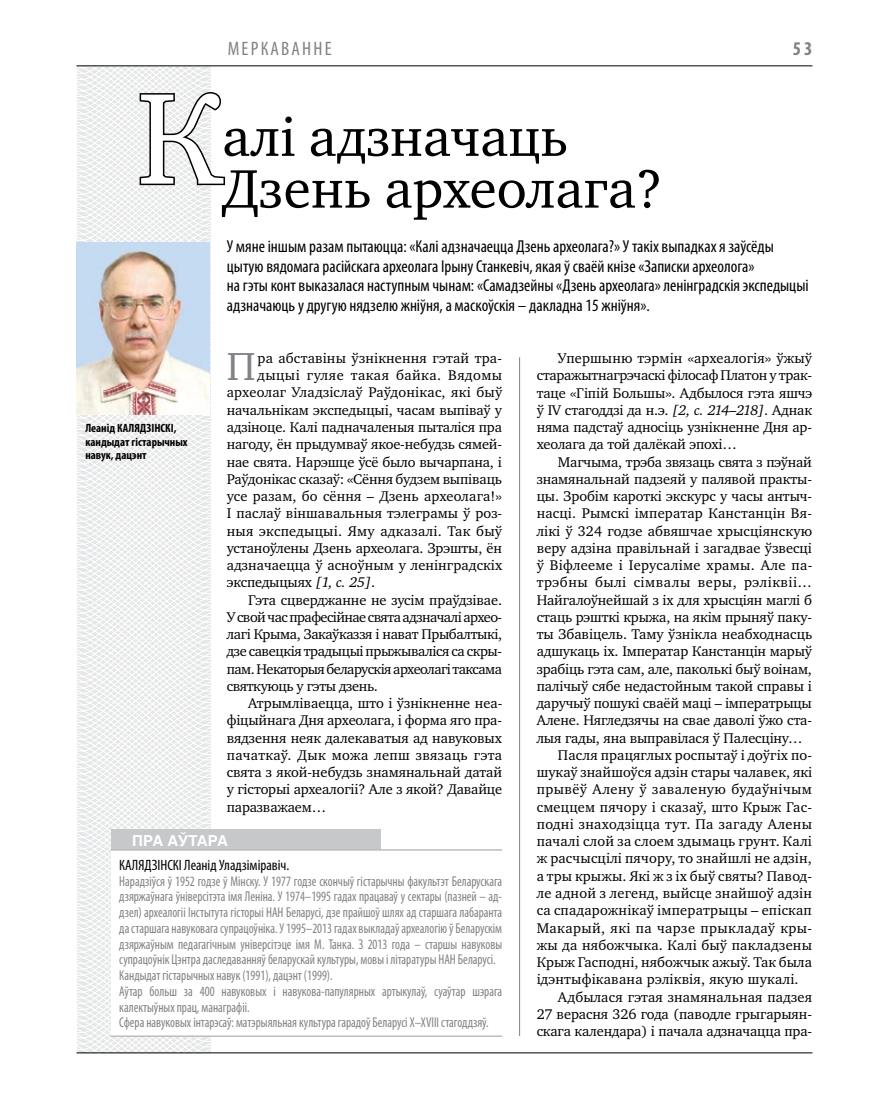
<style>
.page{position:relative;width:872px;height:1106px;background:#fff}
.page>*{position:absolute;margin:0;border:0;box-sizing:border-box;transform-origin:0 0}
.t1{font:132.6px "Charter C";color:#fff}
.t2{font:55.5px/51.8px "Charter C";color:#000}
.t3{font:40.05px "Charter C";color:#808285}
.t4{font:condensed 19.5px "Myriad Pro";color:#808285}
.t5{font:700 condensed 19.5px "Myriad Pro";color:#808285}
.t6{font:condensed 17.25px/19.5px "Myriad Pro";color:#000}
.t7{font:condensed 15px "Myriad Pro";color:#000}
.t8{font:700 15px "Helios";letter-spacing:-.045em;color:#fff}
.t9{font:14.4px/17.2px "Charter C";color:#000;text-align:justify}
.t10{font:14.4px "Charter C";letter-spacing:-.04em;color:#000}
.t11{font:14.4px "Charter C";letter-spacing:.025em;color:#000}
.t12{font:14.4px "Charter C";letter-spacing:.02em;color:#000}
.t13{font:14.4px "Charter C";letter-spacing:.03em;color:#000}
.t14{font:14.4px "Charter C";letter-spacing:-.025em;color:#000}
.t15{font:14.4px "Charter C";letter-spacing:-.03em;color:#000}
.t16{font:14.4px "Charter C";letter-spacing:.035em;color:#000}
.t17{font:condensed 14.25px/15.8px "Myriad Pro";color:#808285;scale:.9 1}
.t18{font:700 condensed 12px/13.5px "Myriad Pro";color:#000}
.s1{font-style:italic}
</style>
<div class="page">
<svg style="left:76px;top:65px;width:192px;height:989px"></svg>
<hr style="left:519px;top:357px;width:1px;height:679px;background:#808285">
<svg style="left:138px;top:91px;width:88px;height:96px"></svg>
<div style="left:111px;top:829px;width:269px;height:23px;background:#c6c8ca"></div>
<div style="left:111px;top:850px;width:391px;height:186px;background:#fff"></div>
<hr style="left:111px;top:849px;width:391px;height:1px;background:#bcbdc0">
<hr style="left:111px;top:1035px;width:391px;height:2px;background:#bcbdc0">
<img style="left:77px;top:242px;width:133px;height:173px">
<hr style="left:77px;top:1052px;width:735px;height:1px;background:#000">
<hr style="left:77px;top:65px;width:735px;height:1px;background:#000">
<h3 class="t4" style="left:228px;top:37px;width:105px">Мерка ванн е</h3>
<h3 class="t5" style="left:793px;top:37px;width:21px">53</h3>
<h1 class="t1" style="left:137px;top:65px;width:87px">К</h1>
<h2 class="t2" style="left:222px;top:112px;width:442px">алі адзначаць<br>Дзень археолага?</h2>
<p class="t6" style="left:227px;top:236px;width:583px">У мяне іншым разам пытаюцца: «Калі адзначаецца Дзень археолага?» У такiх выпадках я заўсёды цытую вядомага расійскага археолага Ірыну Станкевіч, якая ў сваёй кнізе «Записки археолога»<br>на гэты конт выказалася наступным чынам: «Самадзейны «Дзень археолага» ленінградскія экспедыцыі адзначаюць у другую нядзелю жніўня, а маскоўскія – дакладна 15 жніўня».</p>
<p class="t18" style="left:85px;top:421px;width:104px">Леанід КАЛЯДЗІНСКІ, кандыдат гістарычных навук, дацэнт</p>
<h3 class="t3" style="left:227px;top:344px;width:30px">П</h3>
<p class="t9" style="left:257px;top:349px;width:246px">ра абставіны ўзнікнення гэтай тра-</p>
<p class="t13" style="left:257px;top:367px;width:246px">дыцыі гуляе такая байка. Вядомы</p>
<p class="t9" style="left:227px;top:384px;width:277px">археолаг Уладзіслаў Раўдонікас, які быў</p>
<p class="t9" style="left:227px;top:401px;width:277px">начальнікам экспедыцыі, часам выпіваў у</p>
<p class="t9" style="left:227px;top:418px;width:277px">адзіноце. Калі падначаленыя пыталіся пра</p>
<p class="t9" style="left:227px;top:436px;width:277px">нагоду, ён прыдумваў якое-небудзь сямей-</p>
<p class="t9" style="left:227px;top:453px;width:277px">нае свята. Нарэшце ўсё было вычарпана, і</p>
<p class="t9" style="left:227px;top:470px;width:277px">Раўдонікас сказаў: «Сёння будзем выпіваць</p>
<p class="t9" style="left:227px;top:487px;width:277px">усе разам, бо сёння – Дзень археолага!»</p>
<p class="t9" style="left:227px;top:505px;width:277px">І паслаў віншавальныя тэлеграмы ў роз-</p>
<p class="t9" style="left:227px;top:522px;width:277px">ныя экспедыцыі. Яму адказалі. Так быў</p>
<p class="t9" style="left:227px;top:539px;width:277px">устаноўлены Дзень археолага. Зрэшты, ён</p>
<p class="t9" style="left:227px;top:556px;width:277px">адзначаецца ў асноўным у ленінградскіх</p>
<p class="t9" style="left:227px;top:574px;width:150px">экспедыцыях <span class="s1">[1, c. 25]</span>.</p>
<p class="t9" style="left:248px;top:591px;width:255px">Гэта сцверджанне не зусім праўдзівае.</p>
<p class="t10" style="left:227px;top:609px;width:277px">У свой час прафесійнае свята адзначалі архео-</p>
<p class="t14" style="left:227px;top:626px;width:277px">лагі Крыма, Закаўказзя і нават Прыбалтыкі,</p>
<p class="t15" style="left:227px;top:643px;width:277px">дзе савецкія традыцыі прыжываліся са скры-</p>
<p class="t10" style="left:227px;top:660px;width:277px">пам. Некаторыя беларускія археолагі таксама</p>
<p class="t14" style="left:227px;top:678px;width:153px">святкуюць у гэты дзень.</p>
<p class="t9" style="left:248px;top:694px;width:256px">Атрымліваецца, што і ўзнікненне неа-</p>
<p class="t9" style="left:227px;top:712px;width:277px">фіцыйнага Дня археолага, і форма яго пра-</p>
<p class="t9" style="left:227px;top:729px;width:277px">вядзення неяк далекаватыя ад навуковых</p>
<p class="t12" style="left:227px;top:747px;width:277px">пачаткаў. Дык можа лепш звязаць гэта</p>
<p class="t9" style="left:227px;top:763px;width:277px">свята з якой-небудзь знамянальнай датай</p>
<p class="t9" style="left:227px;top:781px;width:277px">у гісторыі археалогіі? Але з якой? Давайце</p>
<p class="t9" style="left:227px;top:798px;width:101px">паразважаем…</p>
<p class="t8" style="left:132px;top:832px;width:97px">пра аўтара</p>
<p class="t7" style="left:119px;top:856px;width:171px">КАЛЯДЗІНСКІ Леанід Уладзіміравіч.</p>
<p class="t17" style="left:119px;top:873px;width:427px">Нарадзіўся ў 1952 годзе ў Мінску. У 1977 годзе скончыў гістарычны факультэт Беларускага дзяржаўнага ўніверсітэта імя Леніна. У 1974–1995 гадах працаваў у сектары (пазней – ад&shy;дзел) археалогіі Інстытута гісторыі НАН Беларусі, дзе прайшоў шлях ад старшага лабаранта да старшага навуковага супрацоўніка. У 1995–2013 гадах выкладаў археалогію ў Беларускім дзяржаўным педагагічным універсітэце імя М. Танка. З 2013 года – старшы навуковы супрацоўнік Цэнтра даследаванняў беларускай культуры, мовы і літаратуры НАН Беларусі.<br>Кандыдат гістарычных навук (1991), дацэнт (1999).<br>Аўтар больш за 400 навуковых і навукова-папулярных артыкулаў, суаўтар шэрага калектыўных прац, манаграфіі.<br>Сфера навуковых інтарэсаў: матэрыяльная культура гарадоў Беларусі Х–XVIII стагоддзяў.</p>
<p class="t9" style="left:537px;top:349px;width:277px;text-indent:21px">Упершыню тэрмін «археалогія» ўжыў старажытнагрэчаскі філосаф Платон у трак&shy;таце «Гіпій Большы». Адбылося гэта яшчэ ў IV стагоддзі да н.э. <span class="s1">[2, c. 214–218]</span>. Аднак няма падстаў адносіць узнікненне Дня ар&shy;хеолага да той далёкай эпохі…</p>
<p class="t9" style="left:558px;top:453px;width:255px">Магчыма, трэба звязаць свята з пэўнай</p>
<p class="t9" style="left:537px;top:470px;width:277px">знамянальнай падзеяй у палявой практы-</p>
<p class="t9" style="left:537px;top:487px;width:277px">цы. Зробім кароткі экскурс у часы антыч-</p>
<p class="t9" style="left:537px;top:505px;width:277px">насці. Рымскі імператар Канстанцін Вя-</p>
<p class="t9" style="left:537px;top:522px;width:277px">лікі ў 324 годзе абвяшчае хрысціянскую</p>
<p class="t9" style="left:537px;top:539px;width:277px">веру адзіна правільнай і загадвае ўзвесці</p>
<p class="t12" style="left:537px;top:557px;width:277px">ў Віфлееме і Іерусаліме храмы. Але па-</p>
<p class="t16" style="left:537px;top:574px;width:277px">трэбны былі сімвалы веры, рэліквіі…</p>
<p class="t9" style="left:537px;top:591px;width:277px">Найгалоўнейшай з іх для хрысціян маглі б</p>
<p class="t9" style="left:537px;top:608px;width:277px">стаць рэшткі крыжа, на якім прыняў паку-</p>
<p class="t9" style="left:537px;top:626px;width:277px">ты Збавіцель. Таму ўзнікла неабходнасць</p>
<p class="t9" style="left:537px;top:643px;width:277px">адшукаць іх. Імператар Канстанцін марыў</p>
<p class="t9" style="left:537px;top:660px;width:277px">зрабіць гэта сам, але, паколькі быў воінам,</p>
<p class="t9" style="left:537px;top:677px;width:277px">палічыў сябе недастойным такой справы і</p>
<p class="t9" style="left:537px;top:695px;width:277px">даручыў пошукі сваёй маці – імператрыцы</p>
<p class="t9" style="left:537px;top:712px;width:277px">Алене. Нягледзячы на свае даволі ўжо ста-</p>
<p class="t9" style="left:537px;top:729px;width:267px">лыя гады, яна выправілася ў Палесціну…</p>
<p class="t9" style="left:558px;top:746px;width:255px">Пасля працяглых роспытаў і доўгіх по-</p>
<p class="t9" style="left:537px;top:764px;width:277px">шукаў знайшоўся адзін стары чалавек, які</p>
<p class="t13" style="left:537px;top:781px;width:277px">прывёў Алену ў заваленую будаўнічым</p>
<p class="t9" style="left:537px;top:798px;width:277px">смеццем пячору і сказаў, што Крыж Гас-</p>
<p class="t11" style="left:537px;top:816px;width:277px">подні знаходзіцца тут. Па загаду Алены</p>
<p class="t9" style="left:537px;top:833px;width:277px">пачалі слой за слоем здымаць грунт. Калі</p>
<p class="t9" style="left:537px;top:850px;width:277px">ж расчысцілі пячору, то знайшлі не адзін,</p>
<p class="t9" style="left:537px;top:867px;width:277px">а тры крыжы. Які ж з іх быў святы? Павод-</p>
<p class="t9" style="left:537px;top:884px;width:277px">ле адной з легенд, выйсце знайшоў адзін</p>
<p class="t9" style="left:537px;top:902px;width:277px">са спадарожнікаў імператрыцы – епіскап</p>
<p class="t11" style="left:537px;top:919px;width:277px">Макарый, які па чарзе прыкладаў кры-</p>
<p class="t9" style="left:537px;top:936px;width:277px">жы да нябожчыка. Калі быў пакладзены</p>
<p class="t9" style="left:537px;top:953px;width:277px">Крыж Гасподні, нябожчык ажыў. Так была</p>
<p class="t9" style="left:537px;top:971px;width:263px">ідэнтыфікавана рэліквія, якую шукалі.</p>
<p class="t9" style="left:558px;top:988px;width:256px">Адбылася гэтая знамянальная падзея</p>
<p class="t9" style="left:537px;top:1005px;width:277px">27 верасня 326 года (паводле грыгарыян-</p>
<p class="t9" style="left:537px;top:1022px;width:277px">скага календара) і пачала адзначацца пра-</p>
</div>
